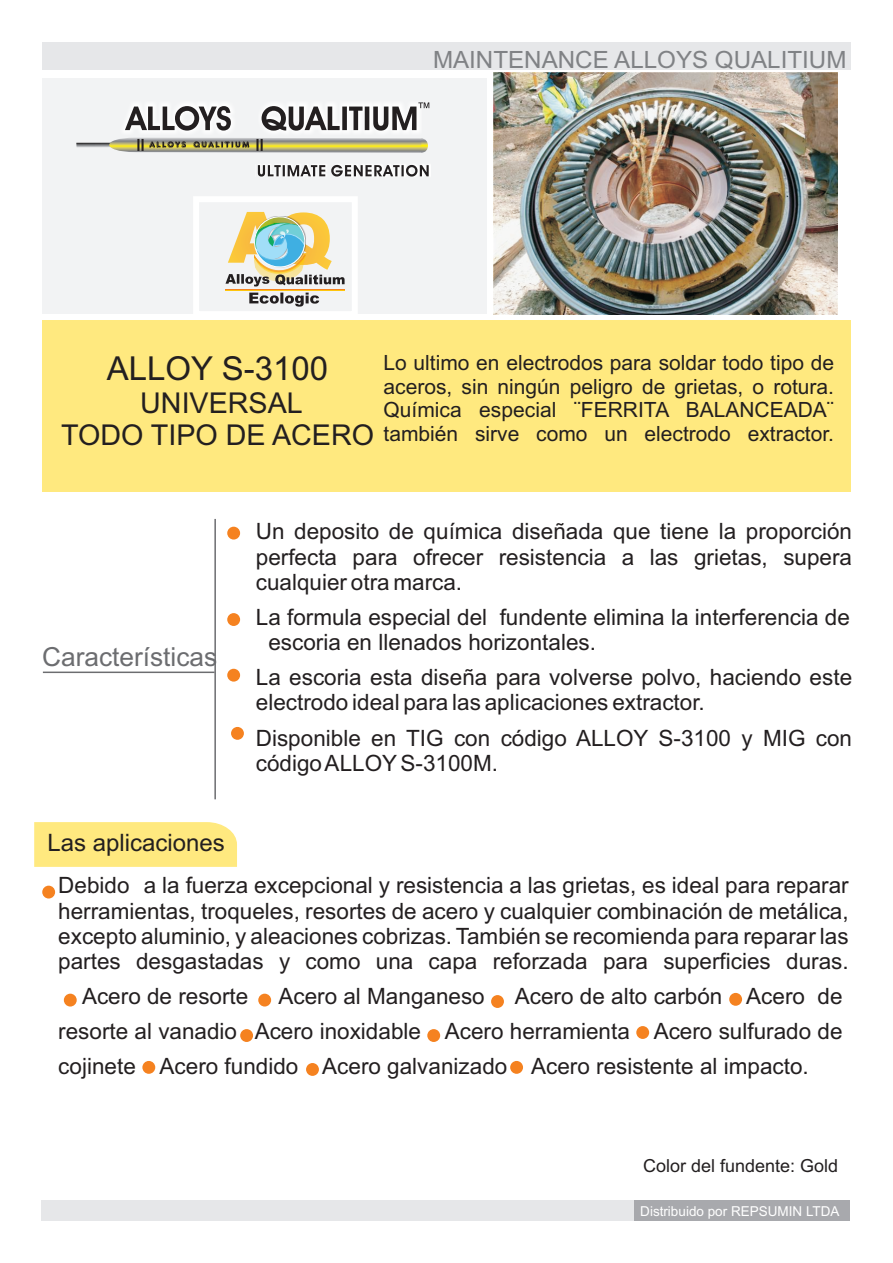
<style>
.page{position:relative;width:893px;height:1263px;background:#fff}
.page>*{position:absolute;margin:0;border:0;box-sizing:border-box;transform-origin:0 0}
.t1{font:33px "Arial";color:#231f20}
.t2{font:28.65px/32.1px "Arial";color:#231f20;text-align:center}
.t3{font:26.25px "Arial";color:#6c6d70}
.t4{font:24px "Arial";color:#231f20}
.t5{font:23.85px "Arial";color:#808285}
.t6{font:22.5px/25.2px "Arial";color:#231f20;text-align:justify}
.t7{font:21px/23.4px "Arial";color:#231f20;text-align:justify}
.t8{font:18px "Arial";color:#231f20}
.t9{font:13.65px "Arial";color:#fff}
</style>
<div class="page">
<div style="left:34px;top:822px;width:203px;height:45px;background:#ffe97f"></div>
<div style="left:42px;top:78px;width:445px;height:236px;background:#f2f3f4"></div>
<div style="left:42px;top:320px;width:808px;height:172px;background:#ffe97f"></div>
<div style="left:42px;top:42px;width:808px;height:28px;background:#e6e7e9"></div>
<hr style="left:214px;top:519px;width:2px;height:280px;background:#6c6d70">
<hr style="left:43px;top:671px;width:172px;height:2px;background:#6c6d70">
<div style="left:227px;top:527px;width:13px;height:12px;background:#f58220;border-radius:50%"></div>
<div style="left:227px;top:613px;width:13px;height:13px;background:#f58220;border-radius:50%"></div>
<div style="left:227px;top:669px;width:13px;height:13px;background:#f58220;border-radius:50%"></div>
<div style="left:42px;top:886px;width:13px;height:12px;background:#f58220;border-radius:50%"></div>
<div style="left:41px;top:1200px;width:808px;height:21px;background:#e6e7e9"></div>
<div style="left:634px;top:1200px;width:215px;height:21px;background:#a8a9ad"></div>
<svg style="left:76px;top:138px;width:352px;height:15px;background:#b0ad83"></svg>
<div style="left:120px;top:101px;width:301px;height:34px;background:#f7f7f8"></div>
<svg style="left:258px;top:165px;width:171px;height:12px"></svg>
<svg style="left:125px;top:102px;width:304px;height:29px"></svg>
<div style="left:193px;top:196px;width:165px;height:121px;border:6px solid #fff"></div>
<svg style="left:225px;top:212px;width:120px;height:95px"></svg>
<div style="left:231px;top:727px;width:13px;height:13px;background:#f58220;border-radius:50%"></div>
<div style="left:64px;top:994px;width:13px;height:12px;background:#f58220;border-radius:50%"></div>
<div style="left:258px;top:994px;width:13px;height:12px;background:#f58220;border-radius:50%"></div>
<div style="left:491px;top:995px;width:13px;height:13px;background:#f58220;border-radius:50%"></div>
<div style="left:729px;top:993px;width:13px;height:13px;background:#f58220;border-radius:50%"></div>
<div style="left:240px;top:1029px;width:13px;height:13px;background:#f58220;border-radius:50%"></div>
<div style="left:427px;top:1029px;width:13px;height:13px;background:#f58220;border-radius:50%"></div>
<div style="left:636px;top:1026px;width:13px;height:13px;background:#f58220;border-radius:50%"></div>
<div style="left:142px;top:1061px;width:13px;height:13px;background:#f58220;border-radius:50%"></div>
<div style="left:306px;top:1063px;width:13px;height:13px;background:#f58220;border-radius:50%"></div>
<div style="left:510px;top:1061px;width:13px;height:13px;background:#f58220;border-radius:50%"></div>
<img style="left:493px;top:72px;width:345px;height:243px">
<p class="t5" style="left:433px;top:50px;width:415px">MAINTENANCE ALLOYS QUALITIUM</p>
<h1 class="t1" style="left:107px;top:356px;width:223px">ALLOY S-3100</h1>
<p class="t2" style="left:61px;top:389px;width:314px">UNIVERSAL<br>TODO TIPO DE ACERO</p>
<p class="t7" style="left:383px;top:353px;width:452px">Lo ultimo en electrodos para soldar todo tipo de aceros, sin ningún peligro de grietas, o rotura.<br>Química especial ¨FERRITA BALANCEADA¨ también sirve como un electrodo extractor.</p>
<p class="t3" style="left:42px;top:647px;width:177px">Características</p>
<p class="t4" style="left:47px;top:833px;width:179px">Las aplicaciones</p>
<p class="t6" style="left:256px;top:521px;width:598px">Un deposito de química diseñada que tiene la proporción perfecta para ofrecer resistencia a las grietas, supera cualquier otra marca.</p>
<p class="t6" style="left:268px;top:606px;width:583px;text-indent:-13px">La formula especial del fundente elimina la interferencia de escoria en llenados horizontales.</p>
<p class="t6" style="left:256px;top:667px;width:598px">La escoria esta diseña para volverse polvo, haciendo este electrodo ideal para las aplicaciones extractor.</p>
<p class="t6" style="left:256px;top:727px;width:598px">Disponible en TIG con código ALLOY S-3100 y MIG con código ALLOYS-3100M.</p>
<p class="t6" style="left:58px;top:875px;width:792px">Debido a la fuerza excepcional y resistencia a las grietas, es ideal para reparar herramientas, troqueles, resortes de acero y cualquier combinación de metálica, excepto aluminio, y aleaciones cobrizas. También se recomienda para reparar las partes desgastadas y como una capa reforzada para superficies duras.</p>
<p class="t6" style="left:82px;top:986px;width:168px">Acero de resorte</p>
<p class="t6" style="left:278px;top:986px;width:208px">Acero al Manganeso</p>
<p class="t6" style="left:58px;top:981px;width:786px;line-height:35.2px;text-indent:457px">Acero de alto carbón Acero de resorte al vanadio Acero inoxidable Acero herramienta Acero sulfurado de cojinete Acero fundido Acero galvanizado Acero resistente al impacto.</p>
<p class="t8" style="left:643px;top:1159px;width:197px">Color del fundente: Gold</p>
<p class="t9" style="left:640px;top:1205px;width:201px">Distribuido por REPSUMIN LTDA</p>
</div>
